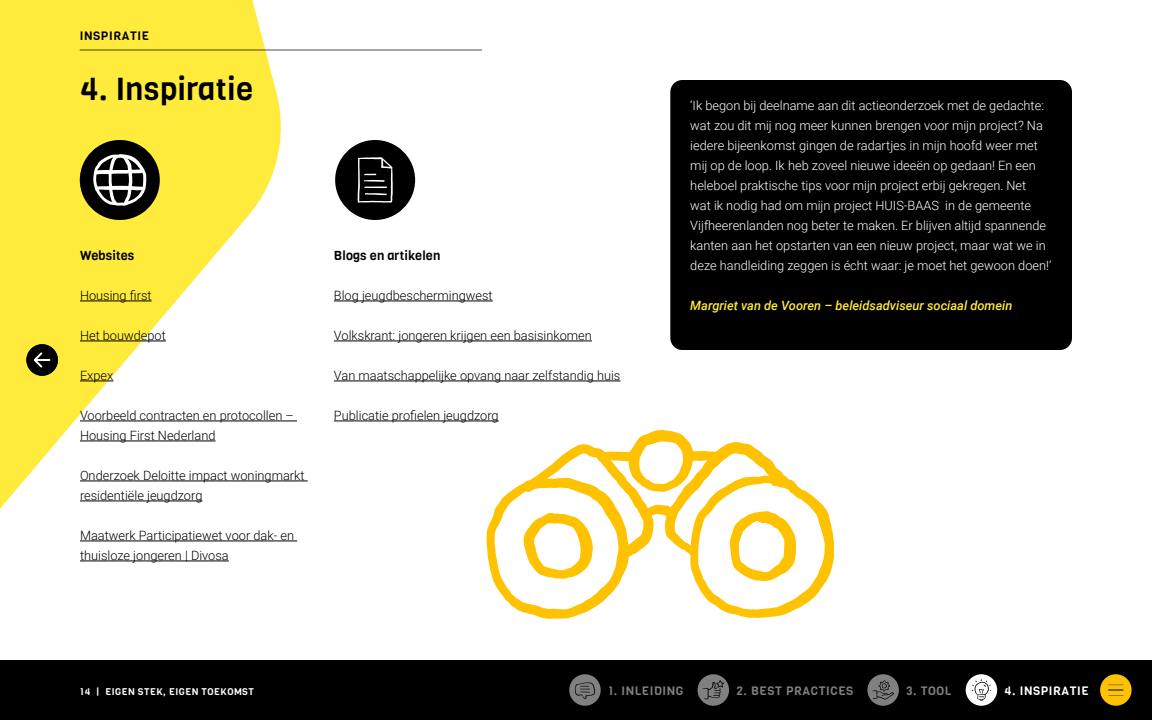
<style>
.page{position:relative;width:1152px;height:720px;background:#fff}
.page>*{position:absolute;margin:0;border:0;box-sizing:border-box;transform-origin:0 0}
.t1{font:31.2px "Viga";letter-spacing:.01em;color:#000}
.t2{font:300 12.8px/20px "Roboto";color:#fff}
.t3{font:300 12.8px/20px "Roboto";color:#000}
.t4{font:italic 500 12.8px "Roboto";color:#ffeb3b}
.t5{font:12.8px "Viga";letter-spacing:.01em;color:#000}
.t6{font:12px "Viga";letter-spacing:.05em;color:#808080}
.t7{font:12px "Viga";letter-spacing:.05em;color:#fff}
.t8{font:12px "Viga";letter-spacing:.05em;color:#000}
.t9{font:9.6px "Viga";letter-spacing:.05em;color:#fff}
</style>
<div class="page">
<svg style="left:0;top:0;width:288px;height:561px;fill:#ffeb3b"></svg>
<svg style="left:487px;top:430px;width:347px;height:189px"></svg>
<div style="left:26px;top:344px;width:32px;height:32px;background:#000;border-radius:50%"></div>
<svg style="left:33px;top:352px;width:16px;height:16px"></svg>
<hr style="left:80px;top:50px;width:402px;height:1px;background:#000">
<div style="left:335px;top:140px;width:80px;height:80px;background:#000;border-radius:50%"></div>
<svg style="left:358px;top:157px;width:35px;height:46px"></svg>
<hr style="left:80px;top:301px;width:72px;height:1px;background:#000">
<hr style="left:80px;top:341px;width:86px;height:1px;background:#000">
<hr style="left:80px;top:381px;width:33px;height:1px;background:#000">
<hr style="left:80px;top:421px;width:217px;height:1px;background:#000">
<hr style="left:80px;top:441px;width:136px;height:1px;background:#000">
<hr style="left:80px;top:481px;width:228px;height:1px;background:#000">
<hr style="left:80px;top:501px;width:122px;height:1px;background:#000">
<hr style="left:80px;top:541px;width:217px;height:1px;background:#000">
<hr style="left:80px;top:561px;width:149px;height:1px;background:#000">
<hr style="left:334px;top:301px;width:159px;height:1px;background:#000">
<hr style="left:334px;top:341px;width:258px;height:1px;background:#000">
<hr style="left:334px;top:381px;width:286px;height:1px;background:#000">
<hr style="left:334px;top:421px;width:165px;height:1px;background:#000">
<div style="left:80px;top:140px;width:80px;height:80px;background:#000;border-radius:50%"></div>
<svg style="left:93px;top:154px;width:53px;height:52px"></svg>
<div style="left:670px;top:80px;width:402px;height:270px;background:#000;border-radius:12px"></div>
<div style="left:0;top:660px;width:1152px;height:60px;background:#000"></div>
<div style="left:1100px;top:674px;width:32px;height:32px;background:#ffc200;border-radius:50%"></div>
<svg style="left:1108px;top:684px;width:16px;height:7px"></svg>
<hr style="left:1106px;top:694px;width:20px;height:2px;background:#000;opacity:.75">
<div style="left:569px;top:674px;width:32px;height:32px;background:#808080;border-radius:50%"></div>
<svg style="left:575px;top:682px;width:20px;height:17px"></svg>
<div style="left:698px;top:674px;width:31px;height:32px;background:#808080;border-radius:50%"></div>
<svg style="left:703px;top:680px;width:21px;height:19px"></svg>
<div style="left:867px;top:674px;width:32px;height:32px;background:#808080;border-radius:50%"></div>
<svg style="left:873px;top:681px;width:21px;height:19px"></svg>
<div style="left:966px;top:674px;width:31px;height:32px;background:#fff;border-radius:50%"></div>
<svg style="left:972px;top:679px;width:19px;height:22px"></svg>
<p class="t8" style="left:80px;top:28px;width:71px">INSPIRATIE</p>
<h1 class="t1" style="left:80px;top:68px;width:175px">4. Inspiratie</h1>
<p class="t5" style="left:80px;top:247px;width:56px">Websites</p>
<p class="t3" style="left:80px;top:285px;width:73px">Housing first</p>
<p class="t3" style="left:80px;top:325px;width:87px">Het bouwdepot</p>
<p class="t3" style="left:80px;top:365px;width:35px">Expex</p>
<p class="t3" style="left:80px;top:405px;width:215px">Voorbeeld contracten en protocollen –<br>Housing First Nederland</p>
<p class="t3" style="left:80px;top:465px;width:226px">Onderzoek Deloitte impact woningmarkt residentiële jeugdzorg</p>
<p class="t3" style="left:80px;top:525px;width:216px">Maatwerk Participatiewet voor dak- en thuisloze jongeren | Divosa</p>
<p class="t5" style="left:334px;top:247px;width:108px">Blogs en artikelen</p>
<p class="t3" style="left:334px;top:285px;width:160px">Blog jeugdbeschermingwest</p>
<p class="t3" style="left:334px;top:325px;width:259px">Volkskrant: jongeren krijgen een basisinkomen</p>
<p class="t3" style="left:334px;top:365px;width:288px">Van maatschappelijke opvang naar zelfstandig huis</p>
<p class="t3" style="left:334px;top:405px;width:166px">Publicatie profielen jeugdzorg</p>
<p class="t2" style="left:690px;top:95px;width:363px">‘Ik begon bij deelname aan dit actieonderzoek met de gedachte: wat zou dit mij nog meer kunnen brengen voor mijn project? Na iedere bijeenkomst gingen de radartjes in mijn hoofd weer met mij op de loop. Ik heb zoveel nieuwe ideeën op gedaan! En een heleboel praktische tips voor mijn project erbij gekregen. Net<br>wat ik nodig had om mijn project HUIS-BAAS in de gemeente Vijfheerenlanden nog beter te maken. Er blijven altijd spannende kanten aan het opstarten van een nieuw project, maar wat we in deze handleiding zeggen is écht waar: je moet het gewoon doen!’</p>
<p class="t4" style="left:690px;top:296px;width:324px">Margriet van de Vooren – beleidsadviseur sociaal domein</p>
<p class="t9" style="left:80px;top:685px;width:175px">14 | EIGEN STEK, EIGEN TOEKOMST</p>
<p class="t6" style="left:608px;top:683px;width:77px">1. INLEIDING</p>
<p class="t6" style="left:736px;top:683px;width:118px">2. BEST PRACTICES</p>
<p class="t6" style="left:906px;top:683px;width:47px">3. TOOL</p>
<p class="t7" style="left:1005px;top:683px;width:86px">4. INSPIRATIE</p>
</div>
